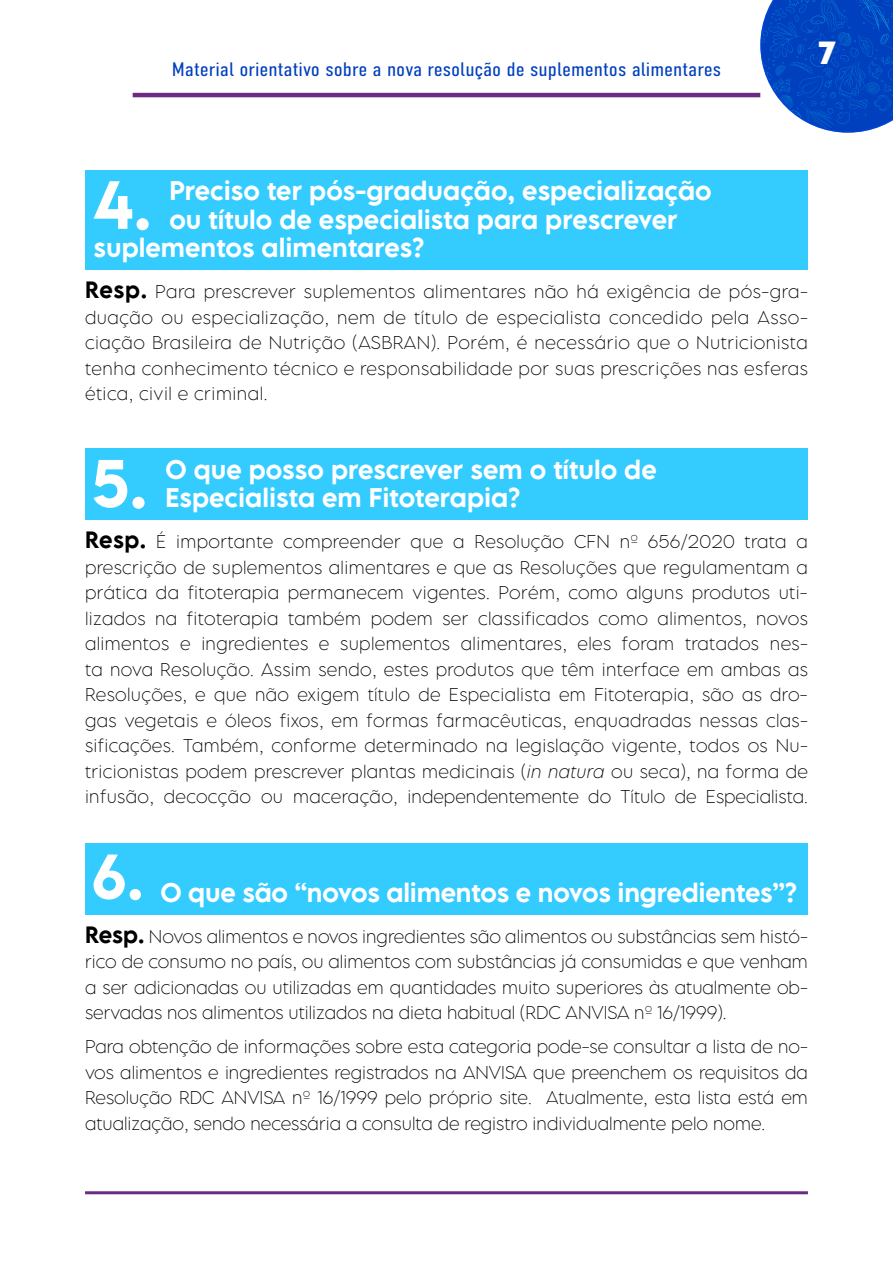
<style>
.page{position:relative;width:893px;height:1263px;background:#fff}
.page>*{position:absolute;margin:0;border:0;box-sizing:border-box;transform-origin:0 0}
.t1{font:500 60.15px "LEMONMILK Pro FTR";color:#fff}
.t2{font:500 56.4px "LEMONMILK Pro FTR";color:#fff}
.t3{font:700 28.5px "LEMONMILK Pro FTR";color:#fff}
.t4{font:500 24px/28.5px "LEMONMILK Pro FTR";color:#fff}
.t5{font:300 19.5px "DIN Condensed";color:#003fbe;scale:1.16 1}
.t6{font:200 16.5px/25.5px "LEMONMILK Pro FTR";color:#000;text-align:justify}
.s1{font-weight:500;font-size:21px}
.s2{font-style:italic}
</style>
<div class="page">
<div style="left:85px;top:170px;width:723px;height:100px;background:#34cbff"></div>
<div style="left:85px;top:449px;width:723px;height:71px;background:#34cbff"></div>
<div style="left:85px;top:843px;width:723px;height:72px;background:#34cbff"></div>
<hr style="left:85px;top:1191px;width:723px;height:3px;background:#6b2b82">
<hr style="left:133px;top:93px;width:627px;height:4px;background:#6b2b82">
<svg style="left:760px;top:0;width:133px;height:133px;background:#1e5bc7"></svg>
<p class="t5" style="left:172px;top:59px;width:475px">Material orientativo sobre a nova resolução de suplementos alimentares</p>
<h3 class="t3" style="left:818px;top:33px;width:19px">7</h3>
<h1 class="t1" style="left:93px;top:165px;width:60px">4.</h1>
<h3 class="t4" style="left:169px;top:177px;width:544px">Preciso ter pós-graduação, especialização</h3>
<h3 class="t4" style="left:169px;top:205px;width:510px">ou título de especialista para prescrever</h3>
<h3 class="t4" style="left:94px;top:234px;width:332px">suplementos alimentares?</h3>
<p class="t6" style="left:85px;top:279px;width:724px"><span class="s1">Resp.</span> Para prescrever suplementos alimentares não há exigência de pós-gra&shy;duação ou especialização, nem de título de especialista concedido pela Asso&shy;ciação Brasileira de Nutrição (ASBRAN). Porém, é necessário que o Nutricionista tenha conhecimento técnico e responsabilidade por suas prescrições nas esferas ética, civil e criminal.</p>
<h1 class="t1" style="left:91px;top:444px;width:58px">5.</h1>
<h3 class="t4" style="left:165px;top:455px;width:493px">O que posso prescrever sem o título de<br>Especialista em Fitoterapia?</h3>
<p class="t6" style="left:85px;top:529px;width:724px"><span class="s1">Resp.</span> É importante compreender que a Resolução CFN nº 656/2020 trata a prescrição de suplementos alimentares e que as Resoluções que regulamentam a prática da fitoterapia permanecem vigentes. Porém, como alguns produtos uti&shy;lizados na fitoterapia também podem ser classificados como alimentos, novos alimentos e ingredientes e suplementos alimentares, eles foram tratados nes&shy;ta nova Resolução. Assim sendo, estes produtos que têm interface em ambas as Resoluções, e que não exigem título de Especialista em Fitoterapia, são as dro&shy;gas vegetais e óleos fixos, em formas farmacêuticas, enquadradas nessas clas&shy;sificações. Também, conforme determinado na legislação vigente, todos os Nu&shy;tricionistas podem prescrever plantas medicinais (<span class="s2">in natura</span> ou seca), na forma de infusão, decocção ou maceração, independentemente do Título de Especialista.</p>
<h2 class="t2" style="left:92px;top:839px;width:54px">6.</h2>
<h3 class="t4" style="left:160px;top:878px;width:638px">O que são “novos alimentos e novos ingredientes”?</h3>
<p class="t6" style="left:85px;top:923px;width:724px"><span class="s1">Resp.</span> Novos alimentos e novos ingredientes são alimentos ou substâncias sem histó&shy;rico de consumo no país, ou alimentos com substâncias já consumidas e que venham a ser adicionadas ou utilizadas em quantidades muito superiores às atualmente ob&shy;servadas nos alimentos utilizados na dieta habitual (RDC ANVISA nº 16/1999).</p>
<p class="t6" style="left:85px;top:1034px;width:724px">Para obtenção de informações sobre esta categoria pode-se consultar a lista de no&shy;vos alimentos e ingredientes registrados na ANVISA que preenchem os requisitos da Resolução RDC ANVISA nº 16/1999 pelo próprio site. Atualmente, esta lista está em atualização, sendo necessária a consulta de registro individualmente pelo nome.</p>
</div>
